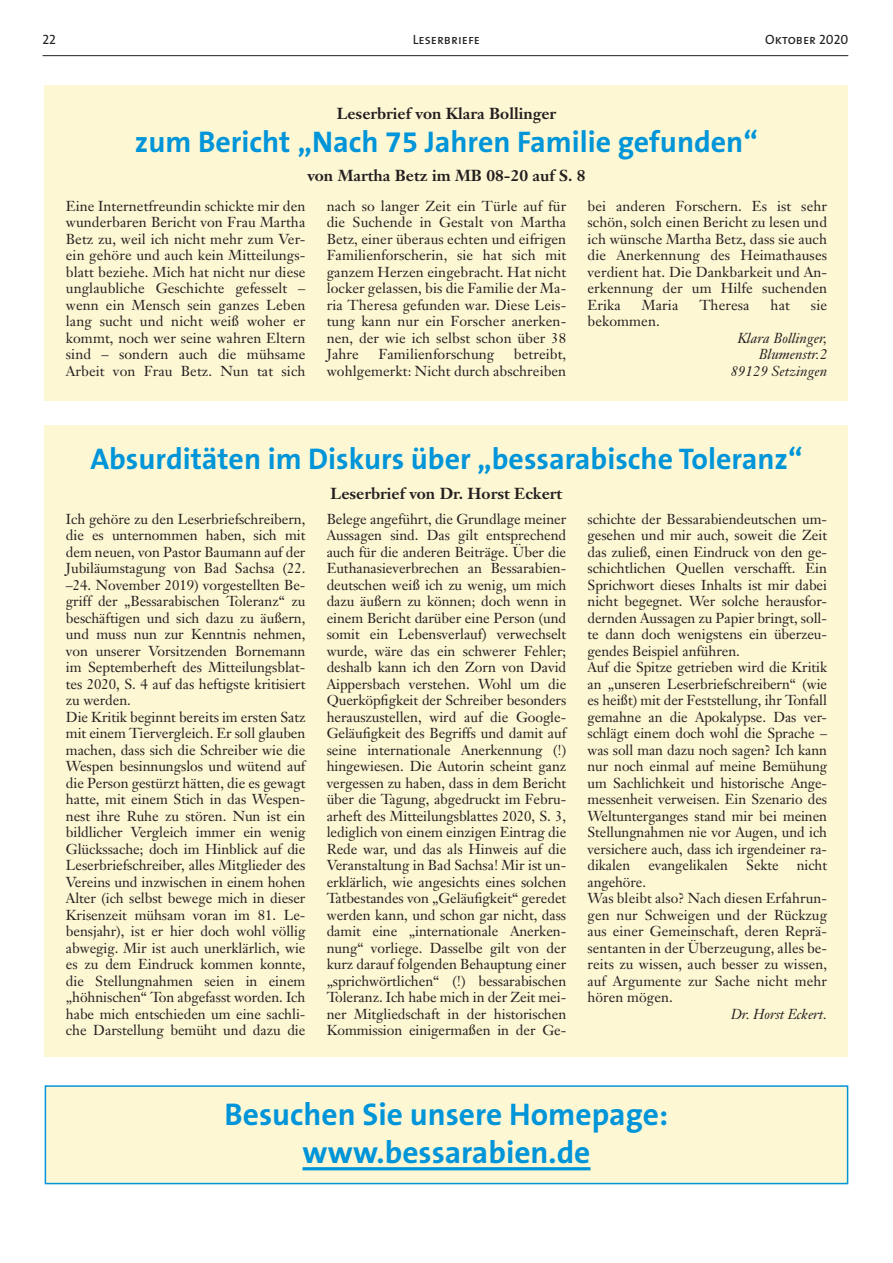
<style>
.page{position:relative;width:893px;height:1263px;background:#fff}
.page>*{position:absolute;margin:0;border:0;box-sizing:border-box;transform-origin:0 0}
.t1{font:700 31.5px/37.5px "The Sans B7";color:#0095d9;text-align:center}
.t2{font:700 30px "The Sans B7";color:#0095d9}
.t3{font:700 15.75px "Janson Text";color:#231f20}
.t4{font:14.25px/16.5px "Janson Text";letter-spacing:-.005em;color:#231f20;text-align:justify}
.t5{font:italic 14.25px/16.5px "Janson Text";letter-spacing:.005em;color:#231f20;text-align:right}
.t6{font:13.5px "The Sans Caps";color:#231f20}
</style>
<div class="page">
<hr style="left:43px;top:55px;width:805px;height:1px;background:#231f20">
<div style="left:45px;top:1086px;width:803px;height:97px;background:#fef7d4"></div>
<hr style="left:302px;top:1167px;width:288px;height:3px;background:#0095d9">
<div style="left:45px;top:1085px;width:803px;height:99px;border:2px solid #0095d9"></div>
<div style="left:45px;top:85px;width:803px;height:315px;background:#fef7d4"></div>
<div style="left:45px;top:425px;width:803px;height:632px;background:#fef7d4"></div>
<p class="t6" style="left:43px;top:28px;width:15px">22</p>
<p class="t6" style="left:765px;top:28px;width:85px">Oktober 2020</p>
<p class="t6" style="left:413px;top:28px;width:69px">Leserbriefe</p>
<p class="t3" style="left:337px;top:103px;width:221px">Leserbrief von Klara Bollinger</p>
<h2 class="t2" style="left:135px;top:126px;width:624px">zum Bericht „Nach 75 Jahren Familie gefunden“</h2>
<p class="t3" style="left:307px;top:166px;width:280px">von Martha Betz im MB 08-20 auf S. 8</p>
<p class="t4" style="left:66px;top:197px;width:241px">Eine Internetfreundin schickte mir den wunderbaren Bericht von Frau Martha Betz zu, weil ich nicht mehr zum Ver&shy;ein gehöre und auch kein Mitteilungs&shy;blatt beziehe. Mich hat nicht nur diese unglaubliche Geschichte gefesselt – wenn ein Mensch sein ganzes Leben lang sucht und nicht weiß woher er kommt, noch wer seine wahren Eltern sind – sondern auch die mühsame Arbeit von Frau Betz. Nun tat sich</p>
<p class="t4" style="left:327px;top:197px;width:241px">nach so langer Zeit ein Türle auf für die Suchende in Gestalt von Martha Betz, einer überaus echten und eifrigen Familienforscherin, sie hat sich mit ganzem Herzen eingebracht. Hat nicht locker gelassen, bis die Familie der Ma&shy;ria Theresa gefunden war. Diese Leis&shy;tung kann nur ein Forscher anerken&shy;nen, der wie ich selbst schon über 38<br>Jahre</p>
<p class="t4" style="left:587px;top:197px;width:241px">bei anderen Forschern. Es ist sehr schön, solch einen Bericht zu lesen und ich wünsche Martha Betz, dass sie auch die Anerkennung des Heimathauses verdient hat. Die Dankbarkeit und An&shy;erkennung der um Hilfe suchenden Erika</p>
<p class="t4" style="left:642px;top:296px;width:38px">Maria</p>
<p class="t4" style="left:699px;top:296px;width:52px">Theresa</p>
<p class="t4" style="left:771px;top:296px;width:21px">hat</p>
<p class="t4" style="left:811px;top:296px;width:18px">sie</p>
<p class="t4" style="left:587px;top:313px;width:74px">bekommen.</p>
<p class="t5" style="left:730px;top:330px;width:98px">Klara Bollinger,<br>Blumenstr.2<br>89129 Setzingen</p>
<p class="t4" style="left:327px;top:346px;width:241px;text-align:right">betreibt,<br>wohlgemerkt: Nicht durch abschreiben</p>
<p class="t4" style="left:379px;top:346px;width:117px">Familienforschung</p>
<h2 class="t2" style="left:90px;top:443px;width:714px">Absurditäten im Diskurs über „bessarabische Toleranz“</h2>
<p class="t3" style="left:331px;top:483px;width:233px">Leserbrief von Dr. Horst Eckert</p>
<p class="t4" style="left:66px;top:510px;width:241px;text-align:left">Ich gehöre zu den Leserbriefschreibern, die es unternommen haben, sich mit dem neuen, von Pastor Baumann auf der Jubiläumstagung von Bad Sachsa (22. –24. November 2019) vorgestellten Be&shy;griff der „Bessarabischen Toleranz“ zu beschäftigen und sich dazu zu äußern, und muss nun zur Kenntnis nehmen, von unserer Vorsitzenden Bornemann im Septemberheft des Mitteilungsblat&shy;tes 2020, S. 4 auf das heftigste kritisiert zu werden.<br>Die Kritik beginnt bereits im ersten Satz mit einem Tiervergleich. Er soll glauben machen, dass sich die Schreiber wie die Wespen besinnungslos und wütend auf die Person gestürzt hätten, die es gewagt hatte, mit einem Stich in das Wespen&shy;nest ihre Ruhe zu stören. Nun ist ein bildlicher Vergleich immer ein wenig Glückssache; doch im Hinblick auf die Leserbriefschreiber, alles Mitglieder des Vereins und inzwischen in einem hohen Alter (ich selbst bewege mich in dieser Krisenzeit mühsam voran im 81. Le&shy;bensjahr), ist er hier doch wohl völlig abwegig. Mir ist auch unerklärlich, wie es zu dem Eindruck kommen konnte, die Stellungnahmen seien in einem „höhnischen“ Ton abgefasst worden. Ich habe mich entschieden um eine sachli&shy;che Darstellung bemüht und dazu die</p>
<p class="t4" style="left:327px;top:510px;width:241px">Belege angeführt, die Grundlage meiner Aussagen sind. Das gilt entsprechend auch für die anderen Beiträge. Über die Euthanasieverbrechen an Bessarabien&shy;deutschen weiß ich zu wenig, um mich dazu äußern zu können; doch wenn in einem Bericht darüber eine Person (und somit ein Lebensverlauf) verwechselt wurde, wäre das ein schwerer Fehler; deshalb kann ich den Zorn von David Aippersbach verstehen. Wohl um die Querköpfigkeit der Schreiber besonders herauszustellen, wird auf die Google-Geläufigkeit des Begriffs und damit auf seine internationale Anerkennung (!) hingewiesen. Die Autorin scheint ganz vergessen zu haben, dass in dem Bericht über die Tagung, abgedruckt im Febru&shy;arheft des Mitteilungsblattes 2020, S. 3, lediglich von einem einzigen Eintrag die Rede war, und das als Hinweis auf die Veranstaltung in Bad Sachsa! Mir ist un&shy;erklärlich, wie angesichts eines solchen Tatbestandes von „Geläufigkeit“ geredet werden kann, und schon gar nicht, dass damit eine „internationale Anerken&shy;nung“ vorliege. Dasselbe gilt von der kurz darauf folgenden Behauptung einer „sprichwörtlichen“ (!) bessarabischen Toleranz. Ich habe mich in der Zeit mei&shy;ner Mitgliedschaft in der historischen Kommission einigermaßen in der Ge-</p>
<p class="t4" style="left:587px;top:510px;width:241px;text-align:left">schichte der Bessarabiendeutschen um&shy;gesehen und mir auch, soweit die Zeit das zuließ, einen Eindruck von den ge&shy;schichtlichen Quellen verschafft. Ein Sprichwort dieses Inhalts ist mir dabei nicht begegnet. Wer solche herausfor&shy;dernden Aussagen zu Papier bringt, soll&shy;te dann doch wenigstens ein überzeu&shy;gendes Beispiel anführen.<br>Auf die Spitze getrieben wird die Kritik an „unseren Leserbriefschreibern“ (wie es heißt) mit der Feststellung, ihr Tonfall gemahne an die Apokalypse. Das ver&shy;schlägt einem doch wohl die Sprache – was soll man dazu noch sagen? Ich kann nur noch einmal auf meine Bemühung um Sachlichkeit und historische Ange&shy;messenheit verweisen. Ein Szenario des Weltunterganges stand mir bei meinen Stellungnahmen nie vor Augen, und ich versichere auch, dass ich irgendeiner ra&shy;dikalen</p>
<p class="t4" style="left:648px;top:857px;width:81px">evangelikalen</p>
<p class="t4" style="left:746px;top:857px;width:34px">Sekte</p>
<p class="t4" style="left:797px;top:857px;width:32px">nicht</p>
<p class="t4" style="left:587px;top:873px;width:241px;text-align:left">angehöre.<br>Was bleibt also? Nach diesen Erfahrun&shy;gen nur Schweigen und der Rückzug aus einer Gemeinschaft, deren Reprä&shy;sentanten in der Überzeugung, alles be&shy;reits zu wissen, auch besser zu wissen, auf Argumente zur Sache nicht mehr hören mögen.</p>
<p class="t5" style="left:731px;top:1006px;width:98px">Dr. Horst Eckert.</p>
<h1 class="t1" style="left:225px;top:1097px;width:445px">Besuchen Sie unsere Homepage: www.bessarabien.de</h1>
</div>
